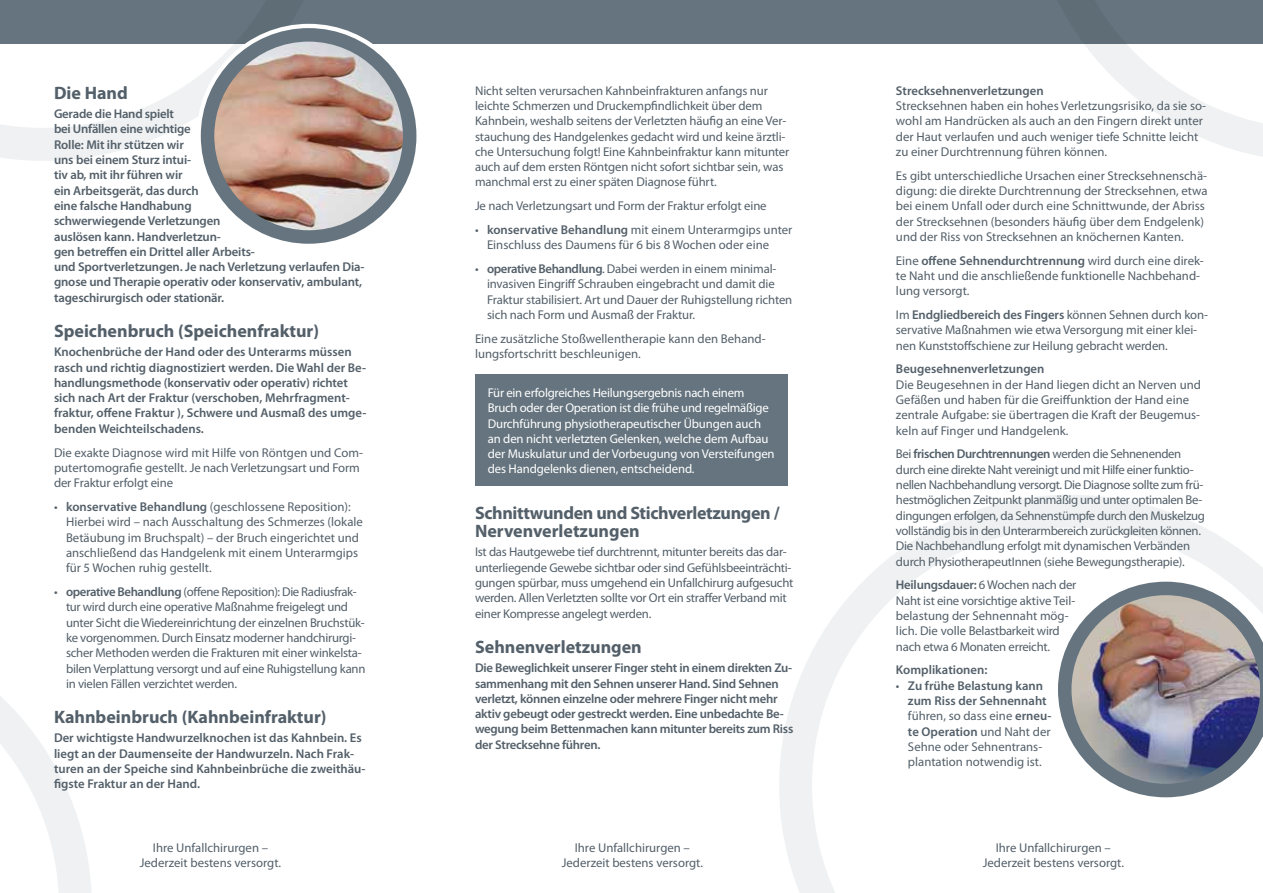
<style>
.page{position:relative;width:1263px;height:893px;background:#fff}
.page>*{position:absolute;margin:0;border:0;box-sizing:border-box;transform-origin:0 0}
.t1{font:700 18px "Myriad Pro";color:#535f69}
.t2{font:700 18px/18px "Myriad Pro";letter-spacing:-.02em;color:#535f69}
.t3{font:12.75px/15.3px "Myriad Pro";letter-spacing:-.01em;color:#535f69}
.t4{font:600 12.75px/15.3px "Myriad Pro";letter-spacing:-.01em;color:#535f69}
.t5{font:12.75px/15.3px "Myriad Pro";letter-spacing:-.03em;color:#535f69}
.t6{font:12.75px/15.3px "Myriad Pro";letter-spacing:-.01em;color:#fff}
.s1{font-weight:600}
</style>
<div class="page">
<svg style="left:779px;top:495px;width:484px;height:398px"></svg>
<div style="left:0;top:0;width:1263px;height:44px;background:#65747e"></div>
<svg style="left:1085px;top:44px;width:178px;height:113px"></svg>
<svg style="left:0;top:23px;width:334px;height:138px"></svg>
<svg style="left:0;top:696px;width:91px;height:197px"></svg>
<img style="left:1058px;top:582px;width:205px;height:215px">
<div style="left:196px;top:24px;width:225px;height:224px;background:#fff;border-radius:50%"></div>
<img style="left:208px;top:40px;width:202px;height:190px">
<div style="left:201px;top:28px;width:215px;height:216px;border:14px solid #65747e;border-radius:50%"></div>
<div style="left:475px;top:375px;width:313px;height:111px;background:#65747e"></div>
<h1 class="t1" style="left:54px;top:81px;width:75px">Die Hand</h1>
<p class="t4" style="left:54px;top:106px;width:312px">Gerade die Hand spielt<br>bei Unfällen eine wichtige<br>Rolle: Mit ihr stützen wir<br>uns bei einem Sturz intui-<br>tiv ab, mit ihr führen wir<br>ein Arbeitsgerät, das durch<br>eine falsche Handhabung<br>schwerwiegende Verletzungen<br>auslösen kann. Handverletzun-<br>gen betreffen ein Drittel aller Arbeits-<br>und Sportverletzungen. Je nach Verletzung verlaufen Dia&shy;gnose und Therapie operativ oder konservativ, ambulant, tageschirurgisch oder stationär.</p>
<h1 class="t1" style="left:54px;top:319px;width:267px">Speichenbruch (Speichenfraktur)</h1>
<p class="t4" style="left:54px;top:344px;width:314px">Knochenbrüche der Hand oder des Unterarms müssen rasch und richtig diagnostiziert werden. Die Wahl der Be&shy;handlungsmethode (konservativ oder operativ) richtet sich nach Art der Fraktur (verschoben, Mehrfragment&shy;fraktur, offene Fraktur ), Schwere und Ausmaß des umge&shy;benden Weichteilschadens.</p>
<p class="t3" style="left:54px;top:444px;width:310px">Die exakte Diagnose wird mit Hilfe von Röntgen und Com&shy;putertomografie gestellt. Je nach Verletzungsart und Form der Fraktur erfolgt eine</p>
<p class="t3" style="left:66px;top:499px;width:298px;text-indent:-12px">• <span class="s1">konservative Behandlung</span> (geschlossene Reposition):<br>Hierbei wird – nach Ausschaltung des Schmerzes (lokale Betäubung im Bruchspalt) – der Bruch eingerichtet und anschließend das Handgelenk mit einem Unterarmgips für 5 Wochen ruhig gestellt.</p>
<p class="t3" style="left:66px;top:584px;width:301px;text-indent:-12px">• <span class="s1">operative Behandlung</span> (offene Reposition): Die Radiusfrak&shy;tur wird durch eine operative Maßnahme freigelegt und unter Sicht die Wiedereinrichtung der einzelnen Bruchstüc&shy;ke vorgenommen. Durch Einsatz moderner handchirurgi&shy;scher Methoden werden die Frakturen mit einer winkelsta&shy;bilen Verplattung versorgt und auf eine Ruhigstellung kann in vielen Fällen verzichtet werden.</p>
<h1 class="t1" style="left:54px;top:705px;width:274px">Kahnbeinbruch (Kahnbeinfraktur)</h1>
<p class="t4" style="left:54px;top:730px;width:313px">Der wichtigste Handwurzelknochen ist das Kahnbein. Es liegt an der Daumenseite der Handwurzeln. Nach Frak&shy;turen an der Speiche sind Kahnbeinbrüche die zweithäu&shy;figste Fraktur an der Hand.</p>
<p class="t3" style="left:475px;top:82px;width:316px">Nicht selten verursachen Kahnbeinfrakturen anfangs nur leichte Schmerzen und Druckempfindlichkeit über dem Kahnbein, weshalb seitens der Verletzten häufig an eine Ver&shy;stauchung des Handgelenkes gedacht wird und keine ärztli&shy;che Untersuchung folgt! Eine Kahnbeinfraktur kann mitunter auch auf dem ersten Röntgen nicht sofort sichtbar sein, was manchmal erst zu einer späten Diagnose führt.</p>
<p class="t3" style="left:475px;top:198px;width:293px">Je nach Verletzungsart und Form der Fraktur erfolgt eine</p>
<p class="t3" style="left:487px;top:222px;width:307px;text-indent:-12px">• <span class="s1">konservative Behandlung</span> mit einem Unterarmgips unter<br>Einschluss des Daumens für 6 bis 8 Wochen oder eine</p>
<p class="t3" style="left:487px;top:261px;width:307px;text-indent:-12px">• <span class="s1">operative Behandlung</span>. Dabei werden in einem minimal&shy;invasiven Eingriff Schrauben eingebracht und damit die Fraktur stabilisiert. Art und Dauer der Ruhigstellung richten sich nach Form und Ausmaß der Fraktur.</p>
<p class="t3" style="left:475px;top:331px;width:292px">Eine zusätzliche Stoßwellentherapie kann den Behand&shy;lungsfortschritt beschleunigen.</p>
<p class="t6" style="left:488px;top:385px;width:288px">Für ein erfolgreiches Heilungsergebnis nach einem Bruch oder der Operation ist die frühe und regelmäßige Durchführung physiotherapeutischer Übungen auch an den nicht verletzten Gelenken, welche dem Aufbau der Muskulatur und der Vorbeugung von Versteifungen des Handgelenks dienen, entscheidend.</p>
<h1 class="t2" style="left:475px;top:503px;width:306px">Schnittwunden und Stichverletzungen /<br>Nervenverletzungen</h1>
<p class="t3" style="left:475px;top:544px;width:320px">Ist das Hautgewebe tief durchtrennt, mitunter bereits das dar&shy;unterliegende Gewebe sichtbar oder sind Gefühlsbeeinträchti&shy;gungen spürbar, muss umgehend ein Unfallchirurg aufgesucht werden. Allen Verletzten sollte vor Ort ein straffer Verband mit einer Kompresse angelegt werden.</p>
<h1 class="t1" style="left:475px;top:635px;width:168px">Sehnenverletzungen</h1>
<p class="t4" style="left:475px;top:660px;width:320px">Die Beweglichkeit unserer Finger steht in einem direkten Zu&shy;sammenhang mit den Sehnen unserer Hand. Sind Sehnen verletzt, können einzelne oder mehrere Finger nicht mehr aktiv gebeugt oder gestreckt werden. Eine unbedachte Be&shy;wegung beim Bettenmachen kann mitunter bereits zum Riss der Strecksehne führen.</p>
<p class="t4" style="left:896px;top:82px;width:149px">Strecksehnenverletzungen</p>
<p class="t3" style="left:896px;top:98px;width:312px">Strecksehnen haben ein hohes Verletzungsrisiko, da sie so&shy;wohl am Handrücken als auch an den Fingern direkt unter der Haut verlaufen und auch weniger tiefe Schnitte leicht zu einer Durchtrennung führen können.</p>
<p class="t3" style="left:896px;top:167px;width:313px">Es gibt unterschiedliche Ursachen einer Strecksehnenschä&shy;digung: die direkte Durchtrennung der Strecksehnen, etwa bei einem Unfall oder durch eine Schnittwunde, der Abriss der Strecksehnen (besonders häufig über dem Endgelenk) und der Riss von Strecksehnen an knöchernen Kanten.</p>
<p class="t3" style="left:896px;top:252px;width:309px">Eine <span class="s1">offene Sehnendurchtrennung</span> wird durch eine direk&shy;te Naht und die anschließende funktionelle Nachbehand&shy;lung versorgt.</p>
<p class="t3" style="left:896px;top:307px;width:313px">Im <span class="s1">Endgliedbereich des Fingers</span> können Sehnen durch kon&shy;servative Maßnahmen wie etwa Versorgung mit einer klei&shy;nen Kunststoffschiene zur Heilung gebracht werden.</p>
<p class="t4" style="left:896px;top:361px;width:150px">Beugesehnenverletzungen</p>
<p class="t3" style="left:896px;top:377px;width:307px">Die Beugesehnen in der Hand liegen dicht an Nerven und Gefäßen und haben für die Greiffunktion der Hand eine zentrale Aufgabe: sie übertragen die Kraft der Beugemus&shy;keln auf Finger und Handgelenk.</p>
<p class="t5" style="left:896px;top:446px;width:310px">Bei <span class="s1">frischen Durchtrennungen</span> werden die Sehnenenden durch eine direkte Naht vereinigt und mit Hilfe einer funktio&shy;nellen Nachbehandlung versorgt. Die Diagnose sollte zum frü&shy;hestmöglichen Zeitpunkt planmäßig und unter optimalen Be&shy;dingungen erfolgen, da Sehnenstümpfe durch den Muskelzug vollständig bis in den Unterarmbereich zurückgleiten können.<br>Die Nachbehandlung erfolgt mit dynamischen Verbänden durch PhysiotherapeutInnen (siehe Bewegungstherapie).</p>
<p class="t3" style="left:896px;top:577px;width:182px"><span class="s1">Heilungsdauer:</span> 6 Wochen nach der Naht ist eine vorsichtige aktive Teil&shy;belastung der Sehnennaht mög&shy;lich. Die volle Belastbarkeit wird nach etwa 6 Monaten erreicht.</p>
<p class="t4" style="left:896px;top:662px;width:93px">Komplikationen:</p>
<p class="t3" style="left:908px;top:678px;width:145px;text-indent:-12px">• <span class="s1">Zu frühe Belastung kann zum Riss der Sehnennaht </span>führen, so dass eine <span class="s1">erneu&shy;te Operation</span> und Naht der<br>Sehne oder Sehnentrans&shy;plantation notwendig ist.</p>
<p class="t3" style="left:140px;top:840px;width:143px;text-align:center">Ihre Unfallchirurgen –<br>Jederzeit bestens versorgt.</p>
<p class="t3" style="left:562px;top:840px;width:143px;text-align:center">Ihre Unfallchirurgen –<br>Jederzeit bestens versorgt.</p>
<p class="t3" style="left:983px;top:840px;width:143px;text-align:center">Ihre Unfallchirurgen –<br>Jederzeit bestens versorgt.</p>
</div>
